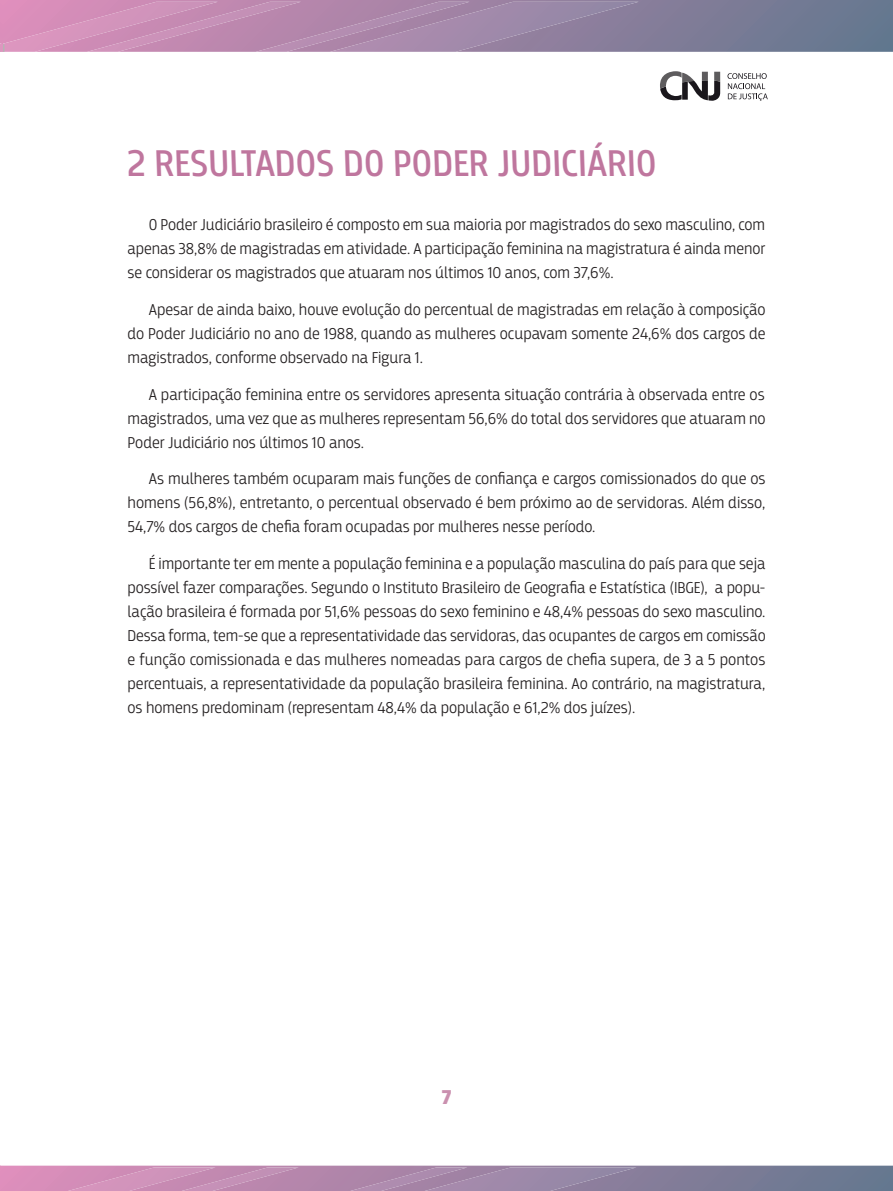
<style>
.page{position:relative;width:893px;height:1191px;background:#fff}
.page>*{position:absolute;margin:0;border:0;box-sizing:border-box;transform-origin:0 0}
.TT1{font:39px "Breakers";color:#bf769e}
.t1{font:900 21px "Breakers";color:#ca90af}
.Texto{font:300 16.5px/24px "Breakers";color:#231f20;text-align:justify}
</style>
<div class="page">
<svg style="left:727px;top:73px;width:41px;height:28px"></svg>
<svg style="left:660px;top:71px;width:60px;height:30px"></svg>
<svg style="left:639px;top:0;width:254px;height:52px;background:#747a94"></svg>
<svg style="left:0;top:0;width:639px;height:52px;background:#b48aae"></svg>
<svg style="left:0;top:1165px;width:893px;height:26px;background:#a588a9"></svg>
<p class="TT1" style="left:128px;top:141px;width:532px">2 RESULTADOS DO PODER JUDICIÁRIO</p>
<p class="Texto" style="left:128px;top:212px;width:639px;text-indent:21px">O Poder Judiciário brasileiro é composto em sua maioria por magistrados do sexo masculino, com apenas 38,8% de magistradas em atividade. A participação feminina na magistratura é ainda menor se considerar os magistrados que atuaram nos últimos 10 anos, com 37,6%.</p>
<p class="Texto" style="left:128px;top:297px;width:640px;text-indent:21px">Apesar de ainda baixo, houve evolução do percentual de magistradas em relação à composição do Poder Judiciário no ano de 1988, quando as mulheres ocupavam somente 24,6% dos cargos de magistrados, conforme observado na Figura 1.</p>
<p class="Texto" style="left:128px;top:382px;width:639px;text-indent:21px">A participação feminina entre os servidores apresenta situação contrária à observada entre os magistrados, uma vez que as mulheres representam 56,6% do total dos servidores que atuaram no Poder Judiciário nos últimos 10 anos.</p>
<p class="Texto" style="left:128px;top:467px;width:640px;text-indent:21px">As mulheres também ocuparam mais funções de confiança e cargos comissionados do que os homens (56,8%), entretanto, o percentual observado é bem próximo ao de servidoras. Além disso, 54,7% dos cargos de chefia foram ocupadas por mulheres nesse período.</p>
<p class="Texto" style="left:128px;top:551px;width:640px;text-align:left;text-indent:21px">É importante ter em mente a população feminina e a população masculina do país para que seja possível fazer comparações. Segundo o Instituto Brasileiro de Geografia e Estatística (IBGE), a popu&shy;lação brasileira é formada por 51,6% pessoas do sexo feminino e 48,4% pessoas do sexo masculino.<br>Dessa forma, tem-se que a representatividade das servidoras, das ocupantes de cargos em comissão e função comissionada e das mulheres nomeadas para cargos de chefia supera, de 3 a 5 pontos percentuais, a representatividade da população brasileira feminina. Ao contrário, na magistratura, os homens predominam (representam 48,4% da população e 61,2% dos juízes).</p>
<p class="t1" style="left:442px;top:1084px;width:11px">7</p>
</div>
